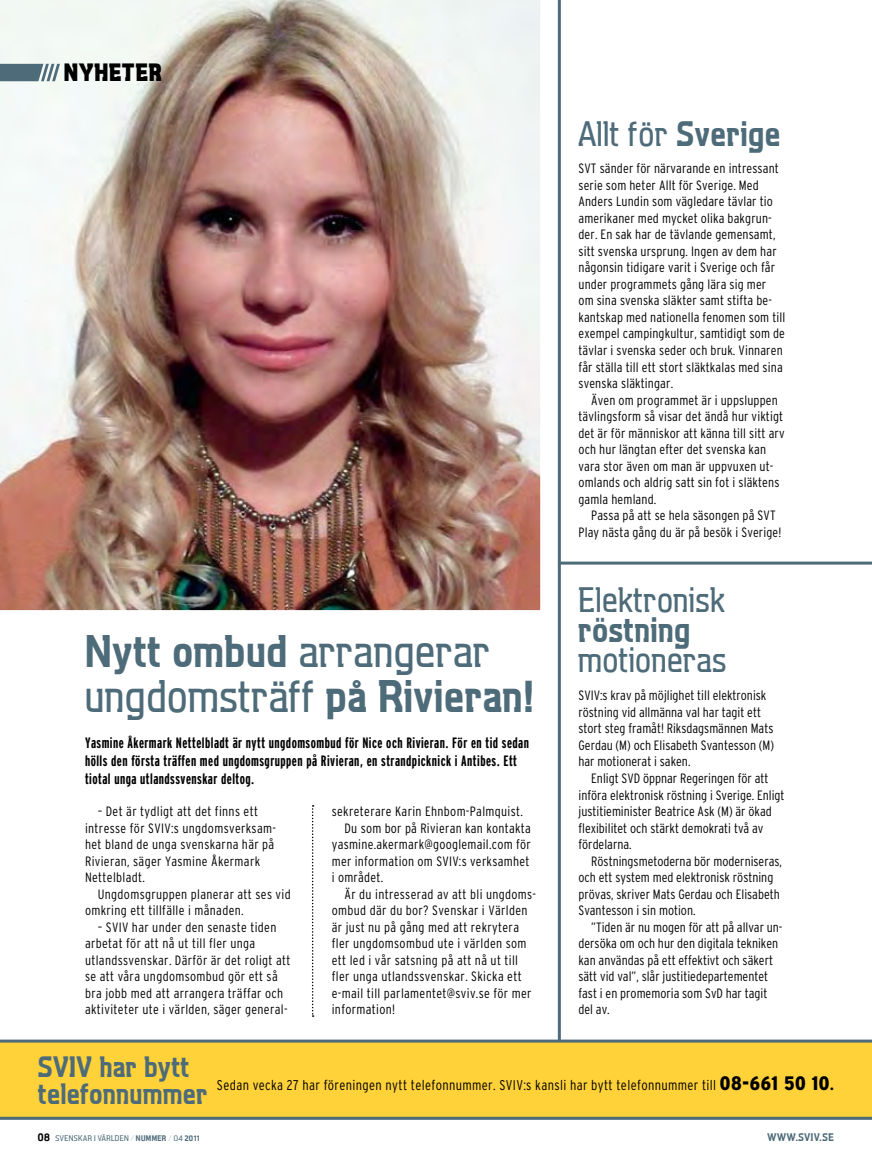
<style>
.page{position:relative;width:872px;height:1170px;background:#fff}
.page>*{position:absolute;margin:0;border:0;box-sizing:border-box;transform-origin:0 0}
.t1{font:500 46.5px/45px "Aquarius";letter-spacing:.025em;color:#4e6b79}
.t2{font:500 36px/30px "Aquarius";letter-spacing:.025em;color:#4e6b79}
.t3{font:700 30px/27px "Aquarius";letter-spacing:.025em;color:#4e6b79}
.t4{font:800 25.5px "Aquarius";letter-spacing:.03em;color:#000}
.t5{font:700 extra-condensed 15px/18px "Interstate";letter-spacing:.03em;color:#000}
.t6{font:300 condensed 14.1px "Interstate";letter-spacing:.025em;color:#000}
.t7{font:300 condensed 13.5px/16.5px "Interstate";letter-spacing:.01em;color:#000}
.t8{font:700 11.25px "Aquarius";color:#4e6b79}
.t9{font:500 8.25px "Aquarius";letter-spacing:.05em;color:#4e6b79}
.s1{font-weight:700}
.s2{font-weight:700;font-size:11.25px;color:#000}
.s3{font-weight:300}
.s4{font-weight:900;font-size:19.5px}
.s5{font-weight:900}
</style>
<div class="page">
<div style="left:0;top:1040px;width:872px;height:78px;background:#ffd23a"></div>
<img style="left:0;top:0;width:540px;height:610px">
<svg style="left:312px;top:805px;width:2px;height:211px"></svg>
<hr style="left:558px;top:0;width:3px;height:1040px;background:#4e6b79">
<hr style="left:558px;top:561px;width:314px;height:3px;background:#4e6b79">
<hr style="left:0;top:1039px;width:872px;height:3px;background:#4e6b79">
<hr style="left:0;top:1116px;width:872px;height:3px;background:#4e6b79">
<svg style="left:0;top:64px;width:60px;height:17px"></svg>
<p class="t4" style="left:64px;top:59px;width:99px">NYHETER</p>
<p class="t1" style="left:85px;top:628px;width:450px"><span class="s1">Nytt ombud</span> arrangerar ungdomsträff <span class="s1">på Rivieran!</span></p>
<p class="t5" style="left:85px;top:733px;width:445px">Yasmine Åkermark Nettelbladt är nytt ungdomsombud för Nice och Rivieran. För en tid sedan hölls den första träffen med ungdomsgruppen på Rivieran, en strandpicknick i Antibes. Ett tiotal unga utlandssvenskar deltog.</p>
<p class="t7" style="left:332px;top:802px;width:193px">sekreterare Karin Ehnbom-Palmquist.</p>
<p class="t7" style="left:344px;top:819px;width:188px">Du som bor på Rivieran kan kontakta</p>
<p class="t7" style="left:332px;top:835px;width:200px">yasmine.akermark@googlemail.com för</p>
<p class="t7" style="left:332px;top:852px;width:199px">mer information om SVIV:s verksamhet</p>
<p class="t7" style="left:332px;top:868px;width:53px">i området.</p>
<p class="t7" style="left:344px;top:885px;width:193px">Är du intresserad av att bli ungdoms-</p>
<p class="t7" style="left:332px;top:901px;width:197px">ombud där du bor? Svenskar i Världen</p>
<p class="t7" style="left:332px;top:918px;width:189px">är just nu på gång med att rekrytera</p>
<p class="t7" style="left:332px;top:934px;width:196px">fler ungdomsombud ute i världen som</p>
<p class="t7" style="left:332px;top:951px;width:188px">ett led i vår satsning på att nå ut till</p>
<p class="t7" style="left:332px;top:967px;width:191px">fler unga utlandssvenskar. Skicka ett</p>
<p class="t7" style="left:332px;top:984px;width:201px">e-mail till parlamentet@sviv.se för mer</p>
<p class="t7" style="left:332px;top:1000px;width:65px">information!</p>
<p class="t7" style="left:98px;top:802px;width:162px">– Det är tydligt att det finns ett</p>
<p class="t7" style="left:85px;top:819px;width:192px">intresse för SVIV:s ungdomsverksam-</p>
<p class="t7" style="left:85px;top:835px;width:191px">het bland de unga svenskarna här på</p>
<p class="t7" style="left:85px;top:852px;width:177px">Rivieran, säger Yasmine Åkermark</p>
<p class="t7" style="left:85px;top:868px;width:61px">Nettelbladt.</p>
<p class="t7" style="left:98px;top:885px;width:194px">Ungdomsgruppen planerar att ses vid</p>
<p class="t7" style="left:85px;top:901px;width:160px">omkring ett tillfälle i månaden.</p>
<p class="t7" style="left:85px;top:918px;width:207px;text-indent:13px">– SVIV har under den senaste tiden arbetat för att nå ut till fler unga utlandssvenskar. Därför är det roligt att se att våra ungdomsombud gör ett så bra jobb med att arrangera träffar och aktiviteter ute i världen, säger general-</p>
<p class="t2" style="left:578px;top:119px;width:203px">Allt för <span class="s1">Sverige</span></p>
<p class="t7" style="left:578px;top:160px;width:202px">SVT sänder för närvarande en intressant</p>
<p class="t7" style="left:578px;top:177px;width:182px">serie som heter Allt för Sverige. Med</p>
<p class="t7" style="left:578px;top:193px;width:196px">Anders Lundin som vägledare tävlar tio</p>
<p class="t7" style="left:578px;top:210px;width:195px">amerikaner med mycket olika bakgrun-</p>
<p class="t7" style="left:578px;top:226px;width:198px">der. En sak har de tävlande gemensamt,</p>
<p class="t7" style="left:578px;top:243px;width:200px">sitt svenska ursprung. Ingen av dem har</p>
<p class="t7" style="left:578px;top:259px;width:198px">någonsin tidigare varit i Sverige och får</p>
<p class="t7" style="left:578px;top:276px;width:189px">under programmets gång lära sig mer</p>
<p class="t7" style="left:578px;top:292px;width:195px">om sina svenska släkter samt stifta be-</p>
<p class="t7" style="left:578px;top:309px;width:208px">kantskap med nationella fenomen som till</p>
<p class="t7" style="left:578px;top:325px;width:208px">exempel campingkultur, samtidigt som de</p>
<p class="t7" style="left:578px;top:342px;width:206px">tävlar i svenska seder och bruk. Vinnaren</p>
<p class="t7" style="left:578px;top:358px;width:206px">får ställa till ett stort släktkalas med sina</p>
<p class="t7" style="left:578px;top:375px;width:96px">svenska släktingar.</p>
<p class="t7" style="left:591px;top:391px;width:188px">Även om programmet är i uppsluppen</p>
<p class="t7" style="left:578px;top:408px;width:206px">tävlingsform så visar det ändå hur viktigt</p>
<p class="t7" style="left:578px;top:424px;width:208px">det är för människor att känna till sitt arv</p>
<p class="t7" style="left:578px;top:441px;width:189px">och hur längtan efter det svenska kan</p>
<p class="t7" style="left:578px;top:457px;width:196px">vara stor även om man är uppvuxen ut-</p>
<p class="t7" style="left:578px;top:474px;width:202px">omlands och aldrig satt sin fot i släktens</p>
<p class="t7" style="left:578px;top:490px;width:79px">gamla hemland.</p>
<p class="t7" style="left:591px;top:507px;width:186px">Passa på att se hela säsongen på SVT</p>
<p class="t7" style="left:578px;top:523px;width:204px">Play nästa gång du är på besök i Sverige!</p>
<p class="t2" style="left:578px;top:584px;width:149px">Elektronisk <span class="s1">röstning </span>motioneras</p>
<p class="t7" style="left:578px;top:687px;width:189px">SVIV:s krav på möjlighet till elektronisk</p>
<p class="t7" style="left:578px;top:703px;width:184px">röstning vid allmänna val har tagit ett</p>
<p class="t7" style="left:578px;top:720px;width:196px">stort steg framåt! Riksdagsmännen Mats</p>
<p class="t7" style="left:578px;top:736px;width:197px">Gerdau (M) och Elisabeth Svantesson (M)</p>
<p class="t7" style="left:578px;top:753px;width:113px">har motionerat i saken.</p>
<p class="t7" style="left:591px;top:769px;width:179px">Enligt SVD öppnar Regeringen för att</p>
<p class="t7" style="left:578px;top:786px;width:208px">införa elektronisk röstning i Sverige. Enligt</p>
<p class="t7" style="left:578px;top:802px;width:195px">justitieminister Beatrice Ask (M) är ökad</p>
<p class="t7" style="left:578px;top:819px;width:186px">flexibilitet och stärkt demokrati två av</p>
<p class="t7" style="left:578px;top:835px;width:55px">fördelarna.</p>
<p class="t7" style="left:591px;top:852px;width:192px">Röstningsmetoderna bör moderniseras,</p>
<p class="t7" style="left:578px;top:868px;width:196px">och ett system med elektronisk röstning</p>
<p class="t7" style="left:578px;top:885px;width:203px">prövas, skriver Mats Gerdau och Elisabeth</p>
<p class="t7" style="left:578px;top:901px;width:119px">Svantesson i sin motion.</p>
<p class="t7" style="left:591px;top:918px;width:193px">”Tiden är nu mogen för att på allvar un-</p>
<p class="t7" style="left:578px;top:934px;width:201px">dersöka om och hur den digitala tekniken</p>
<p class="t7" style="left:578px;top:951px;width:196px">kan användas på ett effektivt och säkert</p>
<p class="t7" style="left:578px;top:967px;width:191px">sätt vid val”, slår justitiedepartementet</p>
<p class="t7" style="left:578px;top:984px;width:190px">fast i en promemoria som SvD har tagit</p>
<p class="t7" style="left:578px;top:1000px;width:33px">del av.</p>
<p class="t3" style="left:38px;top:1053px;width:170px">SVIV har bytt telefonnummer</p>
<p class="t9" style="left:38px;top:1133px;width:163px"><span class="s2">08</span> SVENSKAR I VÄRLDEN <span class="s3">/</span> <span class="s1">NUMMER</span> <span class="s3">/</span> 04 <span class="s1">2011</span></p>
<p class="t8" style="left:767px;top:1131px;width:38px">www.sviv</p>
<p class="t8" style="left:819px;top:1131px;width:10px">.se</p>
<p class="t6" style="left:217px;top:1077px;width:618px">Sedan vecka 27 har föreningen nytt telefonnummer. SVIV:s kansli har bytt telefonnummer till <span class="s4">08-661 50 10</span><span class="s5">.</span></p>
</div>
